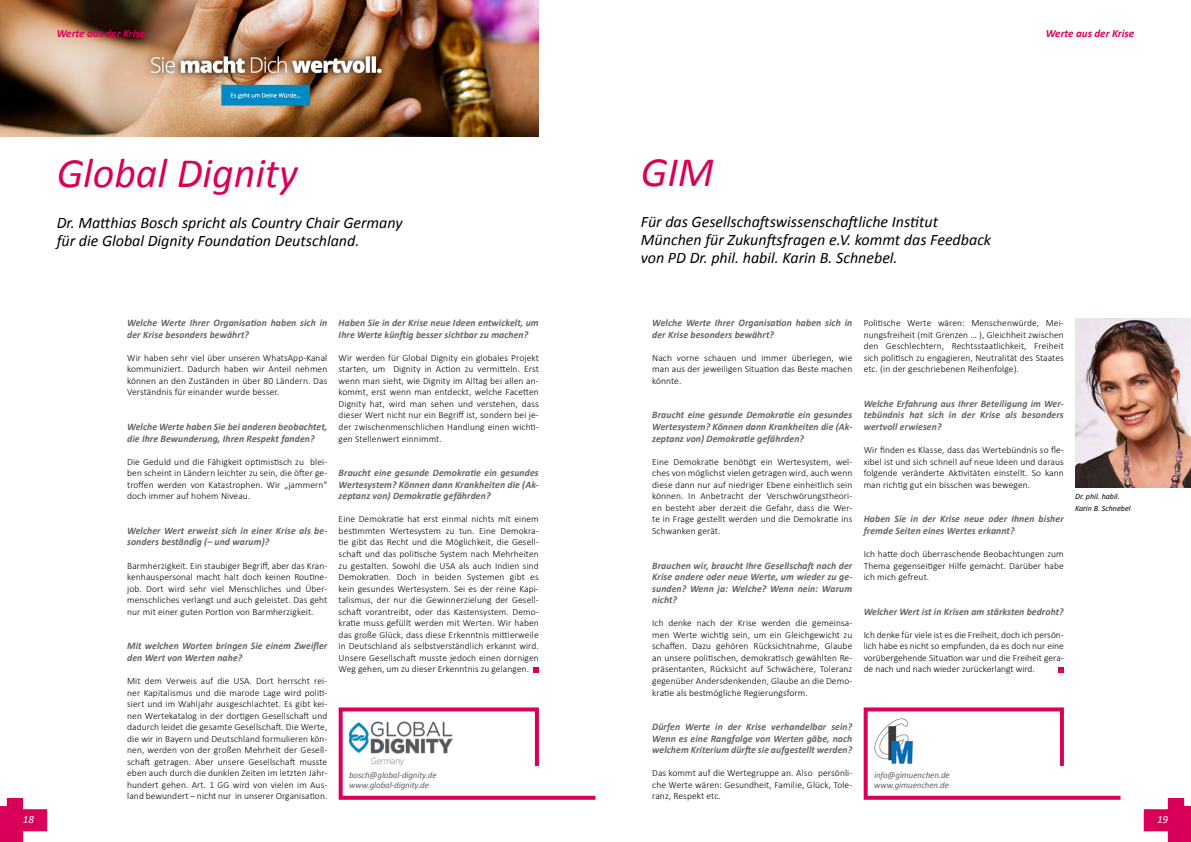
<style>
.page{position:relative;width:1191px;height:842px;background:#fff}
.page>*{position:absolute;margin:0;border:0;box-sizing:border-box;transform-origin:0 0}
.t1{font:italic 42px "Calibri";color:#d90059}
.t2{font:italic 16px/18px "Calibri";color:#000}
.t3{font:italic 700 11px "Calibri";color:#d90059}
.t4{font:italic 11px "Calibri";color:#fff}
.t5{font:italic 700 10px/11.5px "Calibri";letter-spacing:.01em;color:#636362}
.t6{font:300 9.5px/11.5px "Calibri";letter-spacing:.01em;color:#000;text-align:justify}
.t7{font:italic 9px/10px "Calibri";letter-spacing:-.01em;color:#636362}
.t8{font:italic 8px/11.5px "Calibri";color:#000}
</style>
<div class="page">
<svg style="left:0;top:798px;width:47px;height:44px"></svg>
<svg style="left:1143px;top:798px;width:48px;height:44px"></svg>
<img style="left:0;top:0;width:539px;height:137px">
<svg style="left:533px;top:667px;width:6px;height:5px"></svg>
<svg style="left:338px;top:707px;width:258px;height:93px"></svg>
<svg style="left:1058px;top:667px;width:5px;height:5px"></svg>
<img style="left:1075px;top:319px;width:116px;height:169px">
<svg style="left:863px;top:707px;width:258px;height:93px"></svg>
<img style="left:349px;top:722px;width:104px;height:43px">
<img style="left:874px;top:719px;width:38px;height:44px">
<p class="t3" style="left:57px;top:26px;width:90px">Werte aus der Krise</p>
<h1 class="t1" style="left:57px;top:145px;width:243px">Global Dignity</h1>
<h2 class="t2" style="left:57px;top:213px;width:347px">Dr. Matthias Bosch spricht als Country Chair Germany für die Global Dignity Foundation Deutschland.</h2>
<p class="t5" style="left:127px;top:317px;width:202px">Welche Werte Ihrer Organisation haben sich in der Krise besonders bewährt?</p>
<p class="t6" style="left:127px;top:351px;width:202px">Wir haben sehr viel über unseren WhatsApp-Kanal kommuniziert. Dadurch haben wir Anteil nehmen können an den Zuständen in über 80 Ländern. Das Verständnis für einander wurde besser.</p>
<p class="t5" style="left:127px;top:421px;width:202px">Welche Werte haben Sie bei anderen beobachtet, die Ihre Bewunderung, Ihren Respekt fanden?</p>
<p class="t6" style="left:127px;top:455px;width:202px">Die Geduld und die Fähigkeit optimistisch zu blei&shy;ben scheint in Ländern leichter zu sein, die öfter ge&shy;troffen werden von Katastrophen. Wir „jammern“ doch immer auf hohem Niveau.</p>
<p class="t5" style="left:127px;top:525px;width:202px">Welcher Wert erweist sich in einer Krise als be&shy;sonders beständig (– und warum)?</p>
<p class="t6" style="left:127px;top:559px;width:202px">Barmherzigkeit. Ein staubiger Begriff, aber das Kran&shy;kenhauspersonal macht halt doch keinen Routine&shy;job. Dort wird sehr viel Menschliches und Über&shy;menschliches verlangt und auch geleistet. Das geht nur mit einer guten Portion von Barmherzigkeit.</p>
<p class="t5" style="left:127px;top:640px;width:202px">Mit welchen Worten bringen Sie einem Zweifler den Wert von Werten nahe?</p>
<p class="t6" style="left:127px;top:675px;width:202px">Mit dem Verweis auf die USA. Dort herrscht rei&shy;ner Kapitalismus und die marode Lage wird politi&shy;siert und im Wahljahr ausgeschlachtet. Es gibt kei&shy;nen Wertekatalog in der dortigen Gesellschaft und dadurch leidet die gesamte Gesellschaft. Die Werte, die wir in Bayern und Deutschland formulieren kön&shy;nen, werden von der großen Mehrheit der Gesell&shy;schaft getragen. Aber unsere Gesellschaft musste eben auch durch die dunklen Zeiten im letzten Jahr&shy;hundert gehen. Art. 1 GG wird von vielen im Aus&shy;land bewundert – nicht nur in unserer Organisation.</p>
<p class="t5" style="left:339px;top:317px;width:202px">Haben Sie in der Krise neue Ideen entwickelt, um<br>Ihre Werte künftig besser sichtbar zu machen?</p>
<p class="t6" style="left:339px;top:351px;width:202px">Wir werden für Global Dignity ein globales Projekt starten, um Dignity in Action zu vermitteln. Erst wenn man sieht, wie Dignity im Alltag bei allen an&shy;kommt, erst wenn man entdeckt, welche Facetten Dignity hat, wird man sehen und verstehen, dass dieser Wert nicht nur ein Begriff ist, sondern bei je&shy;der zwischenmenschlichen Handlung einen wichti&shy;gen Stellenwert einnimmt.</p>
<p class="t5" style="left:339px;top:467px;width:202px;text-align:justify">Braucht eine gesunde Demokratie ein gesundes Wertesystem? Können dann Krankheiten die (Ak&shy;zeptanz von) Demokratie gefährden?</p>
<p class="t6" style="left:339px;top:513px;width:202px">Eine Demokratie hat erst einmal nichts mit einem bestimmten Wertesystem zu tun. Eine Demokra&shy;tie gibt das Recht und die Möglichkeit, die Gesell&shy;schaft und das politische System nach Mehrheiten zu gestalten. Sowohl die USA als auch Indien sind Demokratien. Doch in beiden Systemen gibt es kein gesundes Wertesystem. Sei es der reine Kapi&shy;talismus, der nur die Gewinnerzielung der Gesell&shy;schaft vorantreibt, oder das Kastensystem. Demo&shy;kratie muss gefüllt werden mit Werten. Wir haben das große Glück, dass diese Erkenntnis mittlerweile in Deutschland als selbstverständlich erkannt wird.<br>Unsere Gesellschaft musste jedoch einen dornigen Weg gehen, um zu dieser Erkenntnis zu gelangen.</p>
<p class="t7" style="left:349px;top:770px;width:89px">bosch@global-dignity.de www.global-dignity.de</p>
<h1 class="t1" style="left:641px;top:143px;width:74px">GIM</h1>
<h2 class="t2" style="left:641px;top:212px;width:352px">Für das Gesellschaftswissenschaftliche Institut<br>München für Zukunftsfragen e.V. kommt das Feedback von PD Dr. phil. habil. Karin B. Schnebel.</h2>
<p class="t3" style="left:1045px;top:26px;width:90px">Werte aus der Krise</p>
<p class="t5" style="left:652px;top:317px;width:202px">Welche Werte Ihrer Organisation haben sich in der Krise besonders bewährt?</p>
<p class="t6" style="left:652px;top:351px;width:202px">Nach vorne schauen und immer überlegen, wie man aus der jeweiligen Situation das Beste machen könnte.</p>
<p class="t5" style="left:652px;top:409px;width:202px;text-align:justify">Braucht eine gesunde Demokratie ein gesundes Wertesystem? Können dann Krankheiten die (Ak&shy;zeptanz von) Demokratie gefährden?</p>
<p class="t6" style="left:652px;top:455px;width:202px">Eine Demokratie benötigt ein Wertesystem, wel&shy;ches von möglichst vielen getragen wird, auch wenn diese dann nur auf niedriger Ebene einheitlich sein können. In Anbetracht der Verschwörungstheori&shy;en besteht aber derzeit die Gefahr, dass die Wer&shy;te in Frage gestellt werden und die Demokratie ins Schwanken gerät.</p>
<p class="t5" style="left:652px;top:559px;width:202px;text-align:justify">Brauchen wir, braucht Ihre Gesellschaft nach der Krise andere oder neue Werte, um wieder zu ge&shy;sunden? Wenn ja: Welche? Wenn nein: Warum nicht?</p>
<p class="t6" style="left:652px;top:617px;width:202px">Ich denke nach der Krise werden die gemeinsa&shy;men Werte wichtig sein, um ein Gleichgewicht zu schaffen. Dazu gehören Rücksichtnahme, Glaube an unsere politischen, demokratisch gewählten Re&shy;präsentanten, Rücksicht auf Schwächere, Toleranz gegenüber Andersdenkenden, Glaube an die Demo&shy;kratie als bestmögliche Regierungsform.</p>
<p class="t5" style="left:652px;top:721px;width:202px;text-align:justify">Dürfen Werte in der Krise verhandelbar sein?<br>Wenn es eine Rangfolge von Werten gäbe, nach welchem Kriterium dürfte sie aufgestellt werden?</p>
<p class="t6" style="left:652px;top:767px;width:202px">Das kommt auf die Wertegruppe an. Also persönli&shy;che Werte wären: Gesundheit, Familie, Glück, Tole&shy;ranz, Respekt etc.</p>
<p class="t6" style="left:863px;top:317px;width:202px">Politische Werte wären: Menschenwürde, Mei&shy;nungsfreiheit (mit Grenzen … ), Gleichheit zwischen den Geschlechtern, Rechtsstaatlichkeit, Freiheit sich politisch zu engagieren, Neutralität des Staates etc. (in der geschriebenen Reihenfolge).</p>
<p class="t5" style="left:863px;top:398px;width:202px;text-align:justify">Welche Erfahrung aus Ihrer Beteiligung im Wer&shy;tebündnis hat sich in der Krise als besonders wertvoll erwiesen?</p>
<p class="t6" style="left:863px;top:444px;width:202px">Wir finden es Klasse, dass das Wertebündnis so fle&shy;xibel ist und sich schnell auf neue Ideen und daraus folgende veränderte Aktivitäten einstellt. So kann man richtig gut ein bisschen was bewegen.</p>
<p class="t5" style="left:863px;top:513px;width:202px">Haben Sie in der Krise neue oder Ihnen bisher fremde Seiten eines Wertes erkannt?</p>
<p class="t6" style="left:863px;top:548px;width:202px">Ich hatte doch überraschende Beobachtungen zum Thema gegenseitiger Hilfe gemacht. Darüber habe ich mich gefreut.</p>
<p class="t5" style="left:863px;top:606px;width:202px">Welcher Wert ist in Krisen am stärksten bedroht?</p>
<p class="t6" style="left:863px;top:628px;width:202px">Ich denke für viele ist es die Freiheit, doch ich persön&shy;lich habe es nicht so empfunden, da es doch nur eine vorübergehende Situation war und die Freiheit gera&shy;de nach und nach wieder zurückerlangt wird.</p>
<p class="t7" style="left:874px;top:770px;width:77px">info@gimuenchen.de www.gimuenchen.de</p>
<p class="t8" style="left:1075px;top:491px;width:57px">Dr. phil. habil.<br>Karin B. Schnebel</p>
<p class="t4" style="left:23px;top:812px;width:13px">18</p>
<p class="t4" style="left:1157px;top:812px;width:13px">19</p>
</div>
